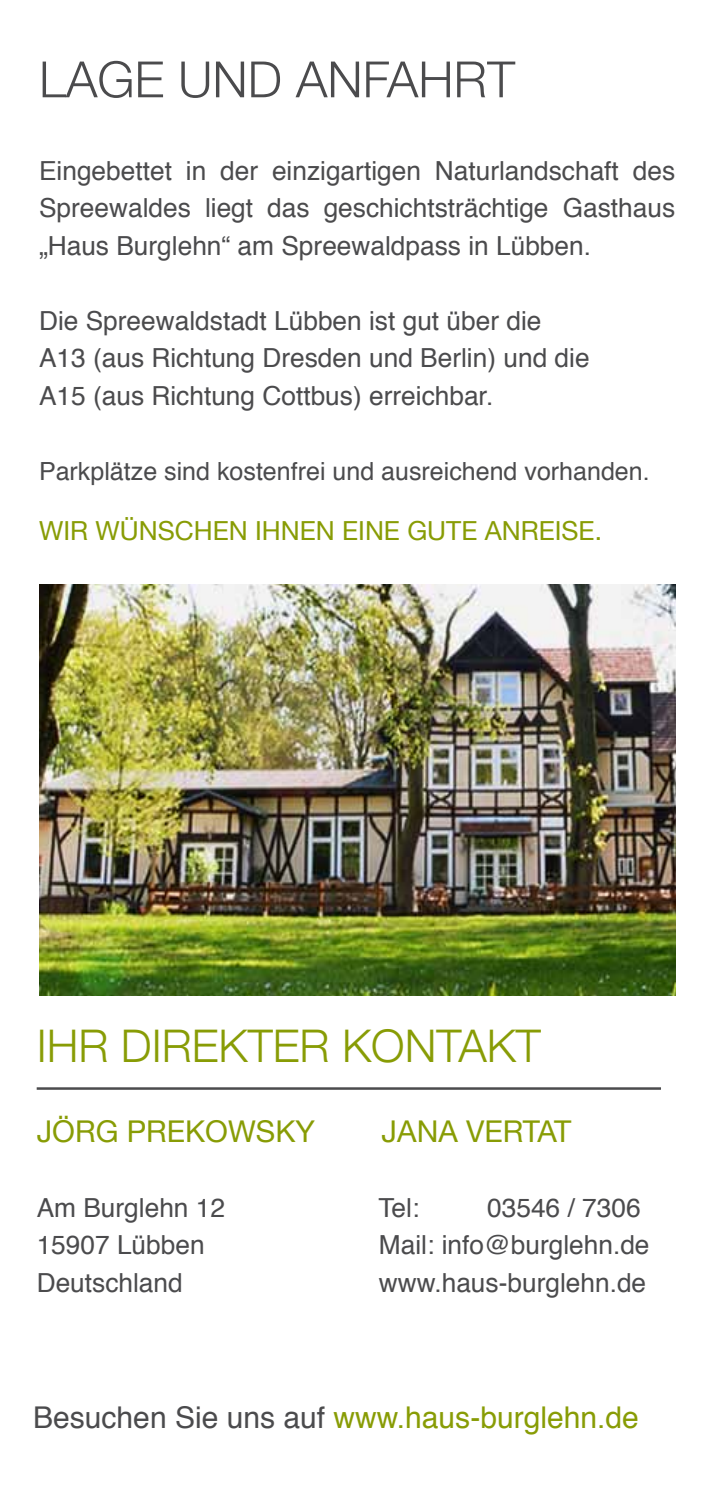
<style>
.page{position:relative;width:713px;height:1492px;background:#fff}
.page>*{position:absolute;margin:0;border:0;box-sizing:border-box;transform-origin:0 0}
.t1{font:300 50px "Helvetica Neue";color:#4b4b4d}
.t2{font:300 45px "Helvetica Neue";color:#889c05}
.t3{font:30px "Helvetica";color:#889c05}
.t4{font:30px "Helvetica Neue";color:#889c05}
.t5{font:26.25px/37.5px "Helvetica";color:#4b4b4d;text-align:justify}
.t6{font:26.25px "Helvetica Neue";color:#889c05}
.t7{font:25px "Helvetica";color:#4b4b4d}
.s1{color:#4b4b4d}
</style>
<div class="page">
<img style="left:39px;top:584px;width:635px;height:411px">
<hr style="left:37px;top:1087px;width:623px;height:3px;background:#4b4b4d">
<h1 class="t1" style="left:39px;top:49px;width:477px">LAG E UND ANFAHRT</h1>
<p class="t5" style="left:39px;top:153px;width:637px">Eingebettet in der einzigartigen Naturlandschaft des Spreewaldes liegt das geschichtsträchtige Gasthaus „Haus Burglehn“ am Spreewaldpass in Lübben.</p>
<p class="t5" style="left:39px;top:303px;width:552px;text-align:left">Die Spreewaldstadt Lübben ist gut über die<br>A13 (aus Richtung Dresden und Berlin) und die<br>A15 (aus Richtung Cottbus) erreichbar.</p>
<p class="t7" style="left:39px;top:452px;width:612px">Parkplätze sind kostenfrei und ausreichend vorhanden.</p>
<p class="t6" style="left:39px;top:515px;width:564px">WIR WÜNSCHEN I HNEN EINE GUTE ANREISE.</p>
<h2 class="t2" style="left:37px;top:1018px;width:505px">IHR DIREKTER KONTAKT</h2>
<p class="t4" style="left:37px;top:1113px;width:279px">JÖRG PREKOWSKY</p>
<p class="t4" style="left:381px;top:1113px;width:191px">JANA VERTAT</p>
<p class="t5" style="left:37px;top:1189px;width:190px">Am Burglehn 12</p>
<p class="t5" style="left:378px;top:1189px;width:42px">Tel:</p>
<p class="t5" style="left:487px;top:1189px;width:155px">03546 / 7306</p>
<p class="t5" style="left:37px;top:1227px;width:169px">15907 Lübben</p>
<p class="t5" style="left:379px;top:1227px;width:272px">Mail: info@burglehn.de</p>
<p class="t5" style="left:37px;top:1264px;width:147px">Deutschland</p>
<p class="t5" style="left:379px;top:1264px;width:268px">www.haus-burglehn.de</p>
<p class="t3" style="left:33px;top:1394px;width:607px"><span class="s1">Besuchen Sie uns auf</span> www.haus-burglehn.de</p>
</div>
